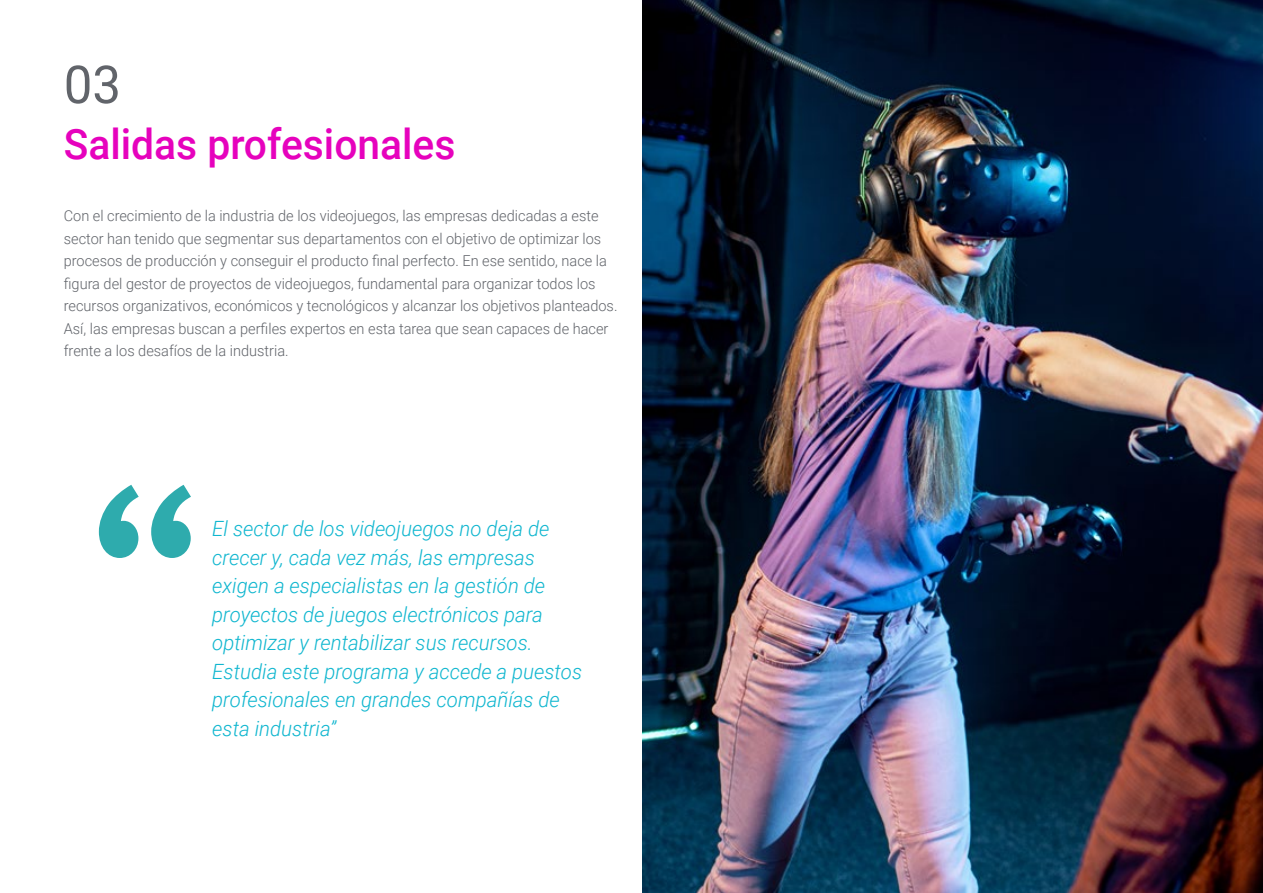
<style>
.page{position:relative;width:1263px;height:893px;background:#fff}
.page>*{position:absolute;margin:0;border:0;box-sizing:border-box;transform-origin:0 0}
.t1{font:52.5px "Roboto";color:#61646a}
.t2{font:500 42px "Roboto";color:#e602bd}
.t3{font:italic 300 21px/28.5px "Roboto";color:#0fb6cf}
.t4{font:300 15px/22.5px "Roboto";color:#61646a}
</style>
<div class="page">
<img style="left:642px;top:0;width:621px;height:893px">
<svg style="left:99px;top:485px;width:92px;height:73px"></svg>
<h1 class="t1" style="left:64px;top:48px;width:59px">03</h1>
<h2 class="t2" style="left:64px;top:115px;width:393px">Salidas profesionales</h2>
<p class="t4" style="left:64px;top:204px;width:555px">Con el crecimiento de la industria de los videojuegos, las empresas dedicadas a este sector han tenido que segmentar sus departamentos con el objetivo de optimizar los procesos de producción y conseguir el producto final perfecto. En ese sentido, nace la figura del gestor de proyectos de videojuegos, fundamental para organizar todos los recursos organizativos, económicos y tecnológicos y alcanzar los objetivos planteados.<br>Así, las empresas buscan a perfiles expertos en esta tarea que sean capaces de hacer frente a los desafíos de la industria.</p>
<p class="t3" style="left:212px;top:514px;width:371px">El sector de los videojuegos no deja de crecer y, cada vez más, las empresas exigen a especialistas en la gestión de proyectos de juegos electrónicos para optimizar y rentabilizar sus recursos.<br>Estudia este programa y accede a puestos profesionales en grandes compañías de esta industria”</p>
</div>
